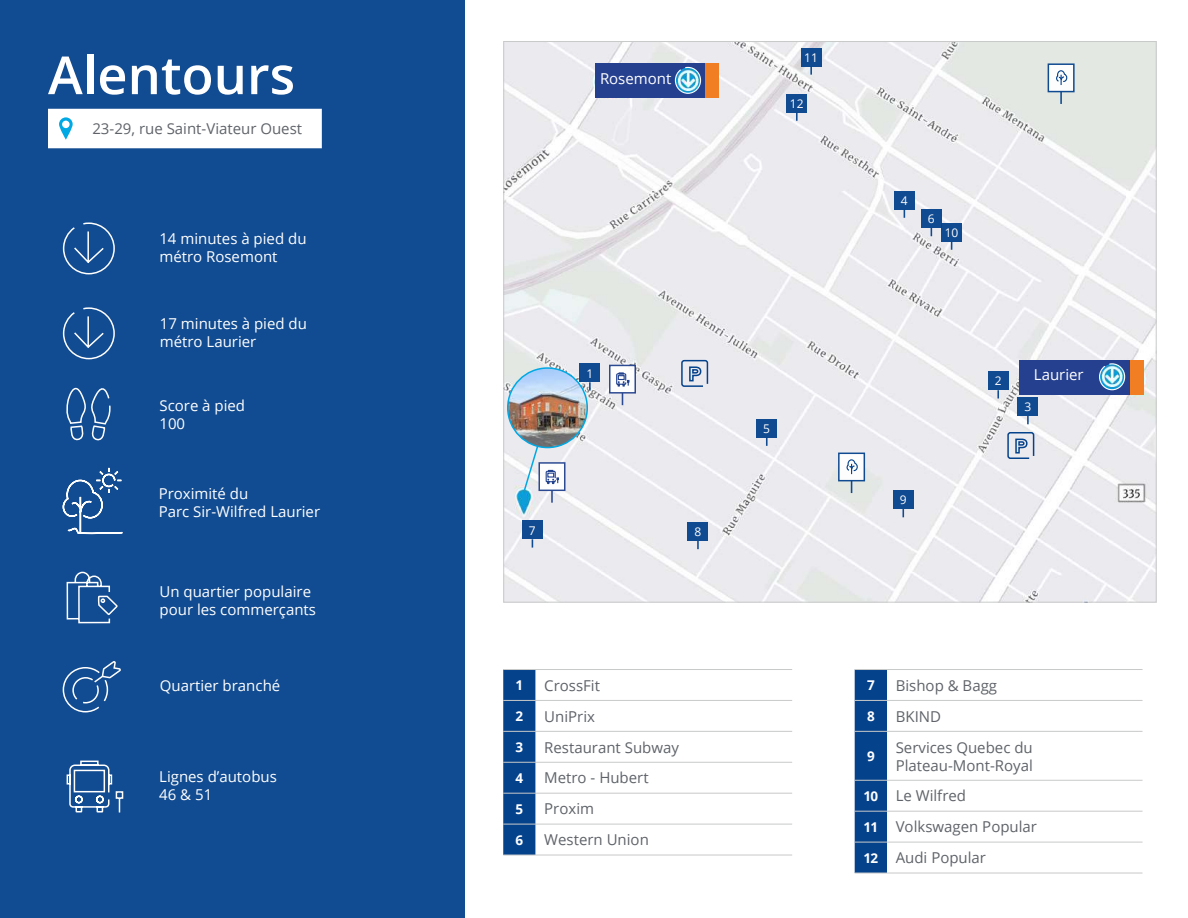
<style>
.page{position:relative;width:1188px;height:918px;background:#fff}
.page>*{position:absolute;margin:0;border:0;box-sizing:border-box;transform-origin:0 0}
.t1{font:600 52.5px "Open Sans";color:#fff}
.t2{font:15px/18px "Open Sans";color:#fff}
.t3{font:15px/30.9px "Open Sans";color:#5f6369}
.t4{font:700 13.5px "Open Sans";color:#fff}
.t5{font:12px "Open Sans";color:#fff}
.s1{font-weight:700;font-size:13.5px;color:#fff}
</style>
<div class="page">
<img style="left:505px;top:43px;width:650px;height:558px">
<div style="left:0;top:0;width:464px;height:918px;background:#114b91"></div>
<div style="left:580px;top:364px;width:20px;height:18px;background:#104a91"></div>
<svg style="left:589px;top:382px;width:2px;height:9px"></svg>
<div style="left:595px;top:63px;width:111px;height:35px;background:#25408f"></div>
<svg style="left:674px;top:66px;width:28px;height:28px"></svg>
<div style="left:1019px;top:360px;width:111px;height:34px;background:#25408f"></div>
<svg style="left:1099px;top:363px;width:27px;height:28px"></svg>
<div style="left:1130px;top:360px;width:14px;height:34px;background:#f17e22"></div>
<div style="left:988px;top:372px;width:20px;height:18px;background:#104a91"></div>
<svg style="left:997px;top:390px;width:2px;height:9px"></svg>
<div style="left:1018px;top:397px;width:20px;height:19px;background:#104a91"></div>
<svg style="left:1027px;top:416px;width:2px;height:8px"></svg>
<div style="left:894px;top:191px;width:20px;height:19px;background:#104a91"></div>
<div style="left:757px;top:419px;width:20px;height:19px;background:#104a91"></div>
<svg style="left:766px;top:438px;width:2px;height:8px"></svg>
<div style="left:706px;top:63px;width:13px;height:35px;background:#f17e22"></div>
<div style="left:921px;top:209px;width:20px;height:19px;background:#104a91"></div>
<div style="left:522px;top:521px;width:21px;height:18px;background:#104a91"></div>
<div style="left:688px;top:522px;width:20px;height:19px;background:#104a91"></div>
<svg style="left:697px;top:541px;width:2px;height:8px"></svg>
<div style="left:893px;top:490px;width:20px;height:19px;background:#104a91"></div>
<svg style="left:902px;top:509px;width:2px;height:8px"></svg>
<div style="left:941px;top:223px;width:21px;height:18px;background:#104a91"></div>
<div style="left:801px;top:48px;width:20px;height:18px;background:#104990"></div>
<svg style="left:810px;top:66px;width:2px;height:9px"></svg>
<div style="left:787px;top:94px;width:20px;height:18px;background:#104a91"></div>
<svg style="left:796px;top:112px;width:2px;height:9px"></svg>
<div style="left:521px;top:493px;width:6px;height:12px;background:#0c9ed9;border-radius:50%"></div>
<img style="left:508px;top:368px;width:79px;height:80px;border-radius:40px">
<div style="left:507px;top:367px;width:81px;height:81px;border:2px solid #00a8e4;border-radius:50%"></div>
<svg style="left:680px;top:359px;width:29px;height:29px"></svg>
<svg style="left:1007px;top:431px;width:28px;height:29px"></svg>
<div style="left:538px;top:462px;width:27px;height:29px;background:#fff;border:2px solid #22428e"></div>
<svg style="left:523px;top:444px;width:37px;height:59px"></svg>
<div style="left:609px;top:365px;width:27px;height:29px;background:#fff;border:2px solid #22428e"></div>
<svg style="left:622px;top:393px;width:1px;height:12px"></svg>
<svg style="left:616px;top:372px;width:14px;height:15px"></svg>
<div style="left:838px;top:453px;width:27px;height:28px;background:#fff;border:2px solid #05428c"></div>
<svg style="left:851px;top:481px;width:1px;height:12px"></svg>
<svg style="left:846px;top:459px;width:12px;height:15px"></svg>
<div style="left:1048px;top:63px;width:27px;height:29px;background:#fff;border:2px solid #05428c"></div>
<svg style="left:1060px;top:92px;width:2px;height:12px"></svg>
<svg style="left:1056px;top:70px;width:12px;height:15px"></svg>
<svg style="left:66px;top:760px;width:58px;height:53px"></svg>
<svg style="left:66px;top:387px;width:45px;height:54px"></svg>
<svg style="left:66px;top:571px;width:52px;height:53px"></svg>
<svg style="left:62px;top:661px;width:59px;height:52px"></svg>
<svg style="left:62px;top:467px;width:61px;height:68px"></svg>
<div style="left:48px;top:109px;width:274px;height:39px;background:#fff"></div>
<div style="left:855px;top:670px;width:32px;height:203px;background:#05428c"></div>
<svg style="left:887px;top:730px;width:256px;height:143px"></svg>
<hr style="left:855px;top:669px;width:32px;height:1px;background:#c8c9c9">
<hr style="left:855px;top:700px;width:32px;height:1px;background:#c8c9c9">
<hr style="left:855px;top:731px;width:32px;height:1px;background:#c8c9c9">
<hr style="left:855px;top:780px;width:32px;height:1px;background:#c8c9c9">
<hr style="left:855px;top:811px;width:32px;height:1px;background:#c8c9c9">
<hr style="left:855px;top:842px;width:32px;height:1px;background:#c8c9c9">
<hr style="left:855px;top:873px;width:32px;height:1px;background:#c8c9c9">
<hr style="left:887px;top:669px;width:256px;height:1px;background:#c8c9c9">
<hr style="left:887px;top:700px;width:256px;height:1px;background:#c8c9c9">
<hr style="left:887px;top:731px;width:256px;height:1px;background:#c8c9c9">
<hr style="left:887px;top:780px;width:256px;height:1px;background:#c8c9c9">
<hr style="left:887px;top:811px;width:256px;height:1px;background:#c8c9c9">
<hr style="left:887px;top:842px;width:256px;height:1px;background:#c8c9c9">
<hr style="left:887px;top:873px;width:256px;height:1px;background:#c8c9c9">
<svg style="left:62px;top:222px;width:53px;height:53px"></svg>
<svg style="left:62px;top:307px;width:53px;height:53px"></svg>
<svg style="left:503px;top:670px;width:33px;height:185px;background:#0c478f"></svg>
<svg style="left:536px;top:761px;width:256px;height:94px"></svg>
<hr style="left:503px;top:669px;width:33px;height:1px;background:#c8c9c9">
<hr style="left:503px;top:700px;width:33px;height:1px;background:#c8c9c9">
<hr style="left:503px;top:731px;width:33px;height:1px;background:#c8c9c9">
<hr style="left:503px;top:762px;width:33px;height:1px;background:#c8c9c9">
<hr style="left:503px;top:793px;width:33px;height:1px;background:#c8c9c9">
<hr style="left:503px;top:824px;width:33px;height:1px;background:#c8c9c9">
<hr style="left:503px;top:855px;width:33px;height:1px;background:#c8c9c9">
<hr style="left:536px;top:669px;width:256px;height:1px;background:#c8c9c9">
<hr style="left:536px;top:700px;width:256px;height:1px;background:#c8c9c9">
<hr style="left:536px;top:731px;width:256px;height:1px;background:#c8c9c9">
<hr style="left:536px;top:762px;width:256px;height:1px;background:#c8c9c9">
<hr style="left:536px;top:793px;width:256px;height:1px;background:#c8c9c9">
<hr style="left:536px;top:824px;width:256px;height:1px;background:#c8c9c9">
<hr style="left:536px;top:855px;width:256px;height:1px;background:#c8c9c9">
<h1 class="t1" style="left:48px;top:39px;width:249px">Alentours</h1>
<p class="t3" style="left:92px;top:113px;width:211px">23-29, rue Saint-Viateur Ouest</p>
<p class="t2" style="left:159px;top:229px;width:149px">14 minutes à pied du métro Rosemont</p>
<p class="t2" style="left:160px;top:314px;width:149px">17 minutes à pied du métro Laurier</p>
<p class="t2" style="left:159px;top:396px;width:87px">Score à pied<br>100</p>
<p class="t2" style="left:159px;top:485px;width:163px">Proximité du<br>Parc Sir-Wilfred Laurier</p>
<p class="t2" style="left:160px;top:582px;width:158px">Un quartier populaire pour les commerçants</p>
<p class="t2" style="left:160px;top:676px;width:122px">Quartier branché</p>
<p class="t2" style="left:159px;top:767px;width:119px">Lignes d’autobus<br>46 &amp; 51</p>
<p class="t2" style="left:600px;top:70px;width:73px">Rosemont</p>
<p class="t5" style="left:586px;top:365px;width:8px">1</p>
<p class="t5" style="left:529px;top:522px;width:8px">7</p>
<p class="t5" style="left:695px;top:524px;width:8px">8</p>
<p class="t4" style="left:516px;top:676px;width:9px">1</p>
<p class="t3" style="left:544px;top:669px;width:57px">CrossFit</p>
<p class="t4" style="left:516px;top:707px;width:9px">2</p>
<p class="t3" style="left:544px;top:700px;width:52px">UniPrix</p>
<p class="t4" style="left:516px;top:738px;width:9px">3</p>
<p class="t3" style="left:544px;top:731px;width:136px">Restaurant Subway</p>
<p class="t4" style="left:516px;top:768px;width:9px">4</p>
<p class="t3" style="left:544px;top:762px;width:106px">Metro - Hubert</p>
<p class="t4" style="left:516px;top:799px;width:9px">5</p>
<p class="t3" style="left:544px;top:793px;width:51px">Proxim</p>
<p class="t4" style="left:516px;top:830px;width:9px">6</p>
<p class="t3" style="left:544px;top:824px;width:106px">Western Union</p>
<p class="t5" style="left:804px;top:49px;width:15px">11</p>
<p class="t5" style="left:790px;top:95px;width:15px">12</p>
<p class="t5" style="left:763px;top:420px;width:8px">5</p>
<p class="t5" style="left:901px;top:192px;width:8px">4</p>
<p class="t5" style="left:928px;top:211px;width:8px">6</p>
<p class="t5" style="left:945px;top:224px;width:15px">10</p>
<p class="t5" style="left:900px;top:492px;width:8px">9</p>
<p class="t5" style="left:995px;top:373px;width:8px">2</p>
<p class="t2" style="left:1034px;top:365px;width:51px">Laurier</p>
<p class="t5" style="left:1024px;top:399px;width:8px">3</p>
<p class="t4" style="left:867px;top:676px;width:9px">7</p>
<p class="t3" style="left:896px;top:669px;width:103px">Bishop &amp; Bagg</p>
<p class="t4" style="left:867px;top:707px;width:9px">8</p>
<p class="t3" style="left:896px;top:700px;width:47px">BKIND</p>
<p class="t4" style="left:867px;top:747px;width:9px">9</p>
<p class="t3" style="left:896px;top:738px;width:139px;line-height:18px">Services Quebec du<br>Plateau-Mont-Royal</p>
<p class="t3" style="left:863px;top:780px;width:175px"><span class="s1">10</span> Le Wilfred<br><span class="s1">11</span> Volkswagen Popular<br><span class="s1">12</span> Audi Popular</p>
</div>
